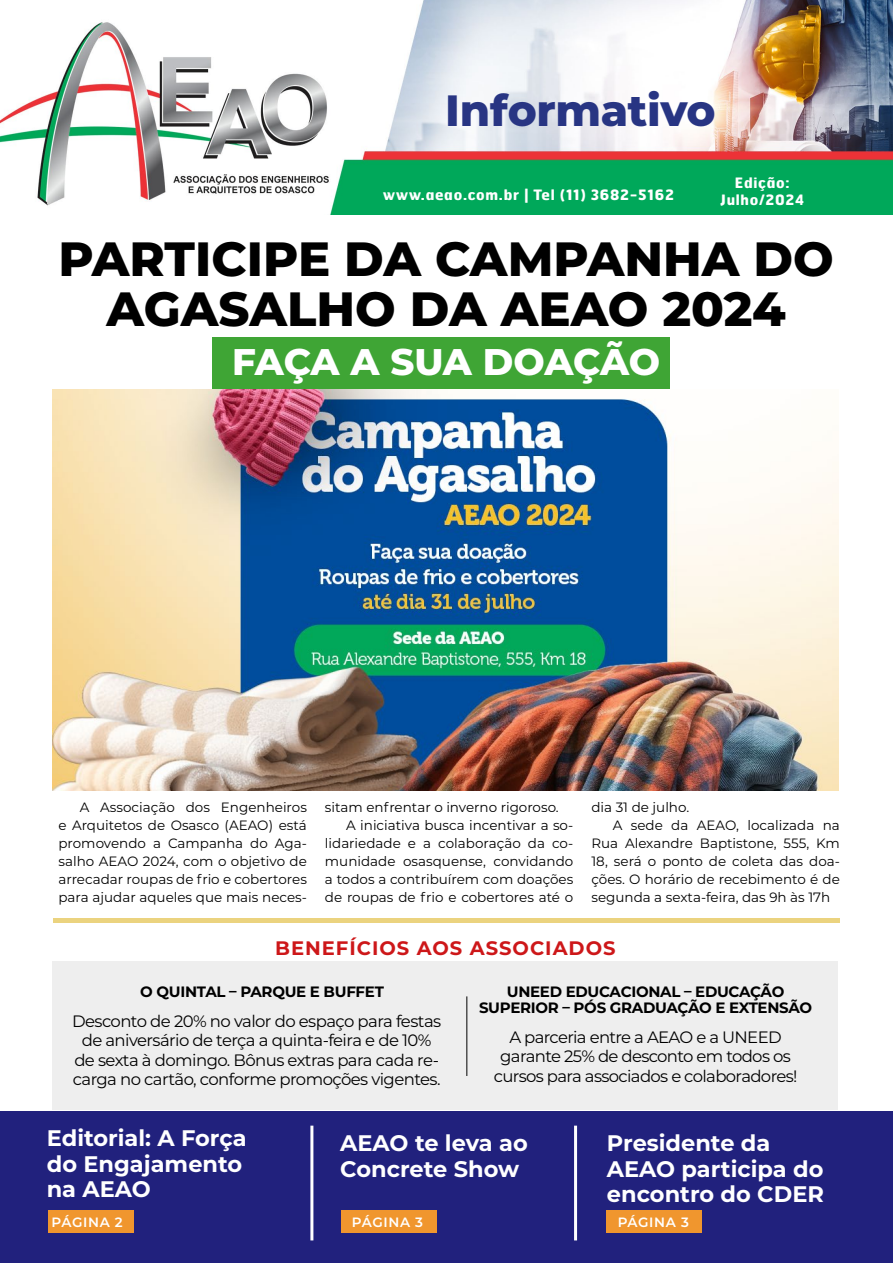
<style>
.page{position:relative;width:893px;height:1263px;background:#fff}
.page>*{position:absolute;margin:0;border:0;box-sizing:border-box;transform-origin:0 0}
.t1{font:800 48px/49.5px "Montserrat";color:#000;text-align:center}
.t2{font:800 43.65px "Montserrat";letter-spacing:-.005em;color:#283583}
.t3{font:800 37.05px "Montserrat";letter-spacing:-.01em;color:#fff}
.t4{font:700 22.5px/25.5px "Montserrat";color:#fff}
.t5{font:700 19.5px "Montserrat";letter-spacing:.05em;color:#cd1719}
.t6{font:16.5px/19.5px "Montserrat";letter-spacing:-.04em;color:#000;text-align:center}
.t7{font:700 15px/16.5px "Montserrat";letter-spacing:-.02em;color:#000;text-align:center}
.t8{font:700 14.25px/17.1px "Hermes";letter-spacing:.05em;color:#fff;text-align:center}
.t9{font:13.5px/18px "Montserrat";color:#000;text-align:justify}
.t10{font:600 13.5px "Montserrat";letter-spacing:.05em;color:#fff}
</style>
<div class="page">
<div style="left:212px;top:337px;width:458px;height:52px;background:#3fa535"></div>
<img style="left:0;top:0;width:893px;height:215px">
<div style="left:0;top:1111px;width:893px;height:152px;background:#21217d"></div>
<div style="left:48px;top:1211px;width:86px;height:22px;background:#f0962e"></div>
<div style="left:341px;top:1211px;width:95px;height:22px;background:#f0962e"></div>
<div style="left:607px;top:1211px;width:95px;height:22px;background:#f0962e"></div>
<hr style="left:310px;top:1125px;width:3px;height:115px;background:#fff">
<hr style="left:574px;top:1125px;width:3px;height:115px;background:#fff">
<div style="left:52px;top:962px;width:785px;height:148px;background:#eee"></div>
<hr style="left:467px;top:996px;width:1px;height:80px;background:#000">
<div style="left:53px;top:918px;width:787px;height:5px;background:#ebd37f"></div>
<img style="left:53px;top:389px;width:785px;height:402px">
<h2 class="t2" style="left:445px;top:79px;width:272px">Informativo</h2>
<p class="t8" style="left:720px;top:174px;width:85px">Edição:<br>Julho/2024</p>
<p class="t8" style="left:383px;top:186px;width:292px">www.aeao.com.br | Tel (11) 3682-5162</p>
<h1 class="t1" style="left:59px;top:232px;width:777px">PARTICIPE DA CAMPANHA DO<br>AGASALHO DA AEAO 2024</h1>
<h3 class="t3" style="left:232px;top:335px;width:430px">FAÇA A SUA DOAÇÃO</h3>
<p class="t9" style="left:58px;top:797px;width:250px;text-indent:21px">A Associação dos Engenheiros e Arquitetos de Osasco (AEAO) está promovendo a Campanha do Aga&shy;salho AEAO 2024, com o objetivo de arrecadar roupas de frio e cobertores para ajudar aqueles que mais neces-</p>
<p class="t9" style="left:325px;top:797px;width:235px">sitam enfrentar o inverno rigoroso.</p>
<p class="t9" style="left:346px;top:815px;width:229px">A iniciativa busca incentivar a so-</p>
<p class="t9" style="left:325px;top:833px;width:250px">lidariedade e a colaboração da co-</p>
<p class="t9" style="left:325px;top:851px;width:250px">munidade osasquense, convidando</p>
<p class="t9" style="left:325px;top:869px;width:250px">a todos a contribuírem com doações</p>
<p class="t9" style="left:325px;top:887px;width:250px">de roupas de frio e cobertores até o</p>
<p class="t9" style="left:591px;top:797px;width:99px">dia 31 de julho.</p>
<p class="t9" style="left:613px;top:815px;width:229px">A sede da AEAO, localizada na</p>
<p class="t9" style="left:591px;top:833px;width:250px">Rua Alexandre Baptistone, 555, Km</p>
<p class="t9" style="left:591px;top:851px;width:250px">18, será o ponto de coleta das doa-</p>
<p class="t9" style="left:591px;top:869px;width:250px">ções. O horário de recebimento é de</p>
<p class="t9" style="left:591px;top:887px;width:240px">segunda a sexta-feira, das 9h às 17h</p>
<h3 class="t5" style="left:275px;top:933px;width:342px">BENEFÍCIOS AOS ASSOCIADOS</h3>
<p class="t7" style="left:140px;top:982px;width:245px">O QUINTAL – PARQUE E BUFFET</p>
<p class="t7" style="left:479px;top:982px;width:335px">UNEED EDUCACIONAL – EDUCAÇÃO<br>SUPERIOR – PÓS GRADUAÇÃO E EXTENSÃO</p>
<p class="t6" style="left:72px;top:1010px;width:371px">Desconto de 20% no valor do espaço para festas de aniversário de terça a quinta-feira e de 10% de sexta à domingo. Bônus extras para cada re&shy;carga no cartão, conforme promoções vigentes.</p>
<p class="t6" style="left:494px;top:1026px;width:305px">A parceria entre a AEAO e a UNEED garante 25% de desconto em todos os cursos para associados e colaboradores!</p>
<h3 class="t4" style="left:47px;top:1124px;width:201px">Editorial: A Força do Engajamento na AEAO</h3>
<h3 class="t4" style="left:340px;top:1129px;width:189px">AEAO te leva ao<br>Concrete Show</h3>
<h3 class="t4" style="left:607px;top:1129px;width:219px">Presidente da<br>AEAO participa do encontro do CDER</h3>
<p class="t10" style="left:51px;top:1213px;width:73px">PÁGINA 2</p>
<p class="t10" style="left:352px;top:1213px;width:73px">PÁGINA 3</p>
<p class="t10" style="left:618px;top:1213px;width:73px">PÁGINA 3</p>
</div>
